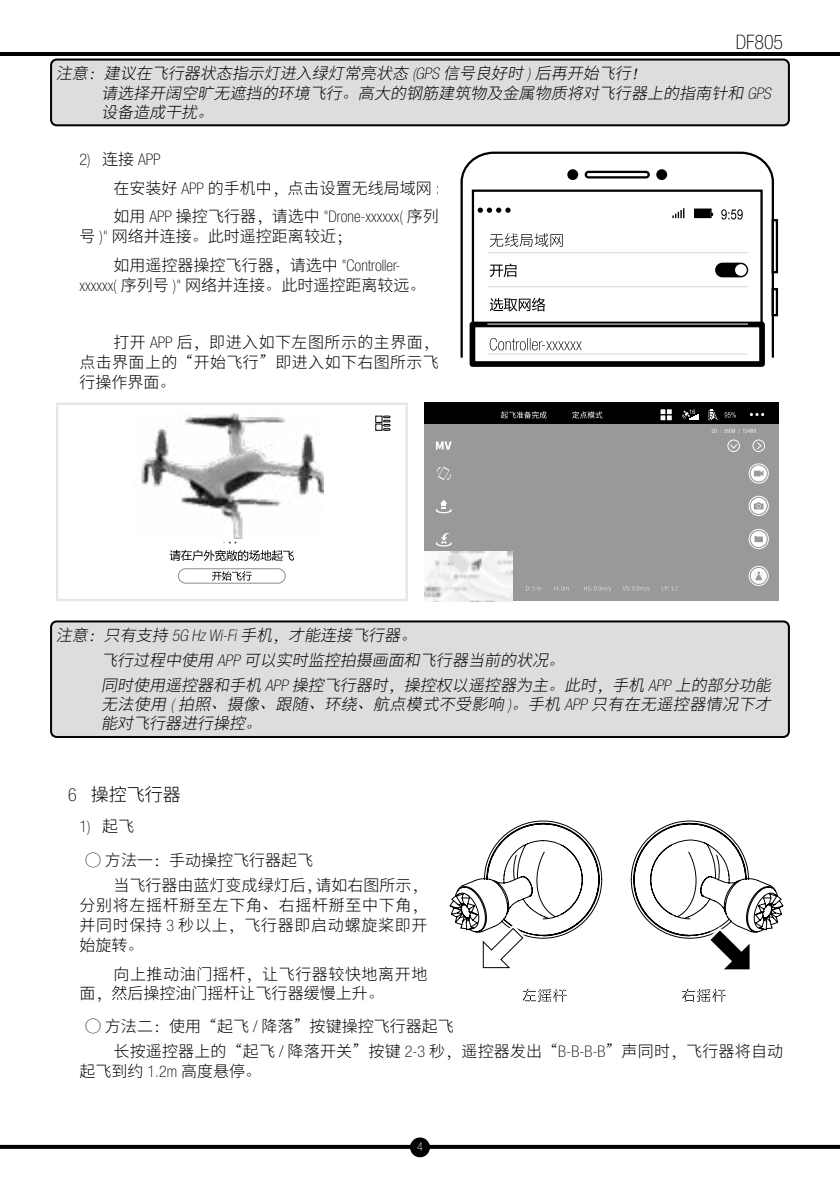
<style>
.page{position:relative;width:840px;height:1191px;background:#fff}
.page>*{position:absolute;margin:0;border:0;box-sizing:border-box;transform-origin:0 0}
.t1{font:100 condensed 20px "Helvetica Neue LT Std";color:#000}
.t2{font:300 18px "Noto Sans Hans";color:#000}
.t3{font:300 16px/20px "Noto Sans Hans";color:#000}
.t4{font:italic 300 16px/19.2px "Noto Sans Hans";color:#000}
.t5{font:100 condensed 16px "Helvetica Neue LT Std";color:#000}
.t6{font:300 16px/19.2px "Noto Sans Hans";letter-spacing:.035em;color:#000}
.t7{font:100 condensed 12px "Helvetica Neue LT Std";color:#fff}
.s1{font-family:"Adobe Song Std"}
.s2{font-family:"Helvetica Neue LT Std";font-weight:100;font-stretch:condensed}
.s3{font-family:"Noto Sans Hans";font-weight:300;font-stretch:normal}
.s4{font-family:"Adobe Song Std";font-weight:300;font-stretch:normal}
</style>
<div class="page">
<svg style="left:449px;top:820px;width:153px;height:149px"></svg>
<svg style="left:630px;top:820px;width:153px;height:150px"></svg>
<svg style="left:522px;top:988px;width:44px;height:14px"></svg>
<svg style="left:682px;top:988px;width:43px;height:14px"></svg>
<svg style="left:460px;top:151px;width:318px;height:209px"></svg>
<svg style="left:693px;top:208px;width:19px;height:10px"></svg>
<svg style="left:672px;top:208px;width:12px;height:10px"></svg>
<svg style="left:477px;top:208px;width:33px;height:5px"></svg>
<div style="left:714px;top:263px;width:33px;height:14px;background:#000;border-radius:7px"></div>
<div style="left:734px;top:264px;width:12px;height:12px;background:#fff;border-radius:50%"></div>
<svg style="left:567px;top:169px;width:99px;height:11px"></svg>
<div style="left:584px;top:171px;width:65px;height:7px;border:2px solid #000;border-radius:3px"></div>
<div style="left:469px;top:322px;width:295px;height:45px;border:6px solid #000"></div>
<div style="left:471px;top:189px;width:291px;height:170px;border:2px solid #000"></div>
<hr style="left:487px;top:286px;width:260px;height:1px;background:#dcdddd">
<hr style="left:487px;top:252px;width:260px;height:1px;background:#dcdddd">
<hr style="left:487px;top:323px;width:260px;height:2px;background:#dcdddd">
<hr style="left:487px;top:353px;width:260px;height:1px;background:#dcdddd">
<svg style="left:721px;top:209px;width:21px;height:11px"></svg>
<svg style="left:489px;top:263px;width:27px;height:14px"></svg>
<svg style="left:489px;top:298px;width:56px;height:13px"></svg>
<svg style="left:489px;top:233px;width:73px;height:14px"></svg>
<svg style="left:489px;top:338px;width:92px;height:12px"></svg>
<svg style="left:375px;top:424px;width:7px;height:6px"></svg>
<div style="left:375px;top:416px;width:7px;height:7px;background:#fff;border:1px solid #000"></div>
<svg style="left:383px;top:416px;width:7px;height:14px"></svg>
<div style="left:178px;top:568px;width:108px;height:16px;border:1px solid #999;border-radius:7px"></div>
<div style="left:56px;top:403px;width:351px;height:198px;border:2px solid #e6e6e6"></div>
<svg style="left:212px;top:571px;width:40px;height:10px"></svg>
<svg style="left:169px;top:550px;width:125px;height:11px"></svg>
<img style="left:141px;top:413px;width:182px;height:125px">
<div style="left:423px;top:403px;width:354px;height:198px;background:#999"></div>
<div style="left:423px;top:403px;width:354px;height:21px;background:#000"></div>
<svg style="left:748px;top:496px;width:20px;height:20px"></svg>
<svg style="left:748px;top:463px;width:20px;height:20px"></svg>
<svg style="left:727px;top:439px;width:12px;height:13px"></svg>
<svg style="left:752px;top:439px;width:12px;height:13px"></svg>
<svg style="left:749px;top:413px;width:14px;height:3px"></svg>
<svg style="left:572px;top:411px;width:30px;height:7px"></svg>
<svg style="left:748px;top:529px;width:20px;height:20px"></svg>
<svg style="left:436px;top:441px;width:15px;height:8px"></svg>
<svg style="left:436px;top:467px;width:15px;height:13px"></svg>
<svg style="left:435px;top:499px;width:16px;height:14px"></svg>
<svg style="left:435px;top:533px;width:16px;height:13px"></svg>
<svg style="left:660px;top:409px;width:11px;height:11px"></svg>
<svg style="left:682px;top:409px;width:16px;height:11px"></svg>
<svg style="left:526px;top:586px;width:14px;height:4px"></svg>
<svg style="left:554px;top:586px;width:14px;height:4px"></svg>
<svg style="left:584px;top:586px;width:26px;height:5px"></svg>
<svg style="left:623px;top:586px;width:26px;height:5px"></svg>
<svg style="left:661px;top:586px;width:16px;height:5px"></svg>
<svg style="left:501px;top:411px;width:45px;height:7px"></svg>
<svg style="left:724px;top:412px;width:11px;height:5px"></svg>
<svg style="left:708px;top:409px;width:9px;height:11px"></svg>
<svg style="left:711px;top:429px;width:44px;height:4px"></svg>
<img style="left:424px;top:552px;width:87px;height:49px">
<div style="left:748px;top:566px;width:20px;height:20px;border:1px solid #fff;border-radius:50%"></div>
<svg style="left:750px;top:568px;width:16px;height:16px"></svg>
<svg style="left:0;top:1144px;width:839px;height:4px;background:#383838"></svg>
<div style="left:410px;top:1138px;width:19px;height:18px;background:#000;border-radius:50%"></div>
<div style="left:410px;top:1137px;width:19px;height:20px;border:1px solid #000;border-radius:50%"></div>
<hr style="left:0;top:53px;width:839px;height:3px;background:#000">
<div style="left:51px;top:60px;width:737px;height:65px;background:#dcdddd;border-radius:2px"></div>
<div style="left:50px;top:59px;width:739px;height:67px;border:2px solid #000;border-radius:6px"></div>
<div style="left:51px;top:621px;width:737px;height:116px;background:#dcdddd;border-radius:2px"></div>
<div style="left:50px;top:620px;width:739px;height:118px;border:2px solid #000;border-radius:6px"></div>
<p class="t1" style="left:735px;top:31px;width:49px">DF805</p>
<p class="t4" style="left:101px;top:64px;width:674px;text-indent:-45px">注意<span class="s1">：</span>建议在飞行器状态指示灯进入绿灯常亮状态 <span class="s2">(GPS</span> 信号良好时 <span class="s2">)</span> 后再开始飞行<span class="s1">！<br></span>请选择开阔空旷无遮挡的环境飞行<span class="s1">。</span>高大的钢筋建筑物及金属物质将对飞行器上的指南针和 <span class="s2">GPS</span>设备造成干扰<span class="s1">。</span></p>
<p class="t5" style="left:79px;top:151px;width:83px">2) <span class="s3">连接</span> APP</p>
<p class="t3" style="left:113px;top:178px;width:327px">在安装好 <span class="s2">APP</span> 的手机中<span class="s1">，</span>点击设置无线局域网 <span class="s2">:</span></p>
<p class="t5" style="left:113px;top:208px;width:327px"><span class="s3">如用</span> APP <span class="s3">操控飞行器</span><span class="s4">，</span><span class="s3">请选中</span> "Drone-xxxxxx( <span class="s3">序列</span></p>
<p class="t3" style="left:113px;top:223px;width:288px;line-height:28.4px;text-indent:-34px">号 <span class="s2">)"</span> 网络并连接<span class="s1">。</span>此时遥控距离较近<span class="s1">；<br></span>如用遥控器操控飞行器<span class="s1">，</span>请选中 <span class="s2">"Controller-</span></p>
<p class="t3" style="left:79px;top:275px;width:347px"><span class="s2">xxxxxx(</span> 序列号 <span class="s2">)"</span> 网络并连接<span class="s1">。</span>此时遥控距离较远<span class="s1">。</span></p>
<p class="t3" style="left:79px;top:332px;width:361px;text-align:justify;text-indent:34px">打开 <span class="s2">APP</span> 后<span class="s1">，</span>即进入如下左图所示的主界面<span class="s1">，</span>点击界面上的<span class="s1">“</span>开始飞行<span class="s1">”</span>即进入如下右图所示飞行操作界面<span class="s1">。</span></p>
<p class="t4" style="left:101px;top:623px;width:679px;line-height:24.8px;text-indent:-45px">注意<span class="s1">：</span>只有支持 <span class="s2">5G HzWi - Fi</span> 手机<span class="s1">，</span>才能连接飞行器<span class="s1">。<br></span>飞行过程中使用 <span class="s2">APP</span> 可以实时监控拍摄画面和飞行器当前的状况<span class="s1">。<br></span>同时使用遥控器和手机 <span class="s2">APP</span> 操控飞行器时<span class="s1">，</span>操控权以遥控器为主<span class="s1">。</span>此时<span class="s1">，</span>手机 <span class="s2">APP</span> 上的部分功能</p>
<p class="t4" style="left:101px;top:695px;width:679px">无法使用 <span class="s2">(</span> 拍照<span class="s1">、</span>摄像<span class="s1">、</span>跟随<span class="s1">、</span>环绕<span class="s1">、</span>航点模式不受影响 <span class="s2">)</span> <span class="s1">。</span>手机 <span class="s2">APP</span> 只有在无遥控器情况下才能对飞行器进行操控<span class="s1">。</span></p>
<p class="t2" style="left:68px;top:784px;width:114px"><span class="s2">6</span> 操控飞行器</p>
<p class="t5" style="left:79px;top:817px;width:56px">1) <span class="s3">起飞</span></p>
<p class="t3" style="left:113px;top:848px;width:315px;line-height:24.8px;text-indent:-28px"><span class="s1">○</span> 方法一<span class="s1">：</span>手动操控飞行器起飞<br>当飞行器由蓝灯变成绿灯后<span class="s1">，</span>请如右图所示<span class="s1">，</span></p>
<p class="t3" style="left:79px;top:895px;width:349px;text-align:justify">分别将左摇杆掰至左下角<span class="s1">、</span>右摇杆掰至中下角<span class="s1">，</span>并同时保持 <span class="s2">3</span> 秒以上<span class="s1">，</span>飞行器即启动螺旋桨即开始旋转<span class="s1">。</span></p>
<p class="t6" style="left:79px;top:964px;width:349px;text-indent:34px">向上推动油门摇杆<span class="s1">，</span>让飞行器较快地离开地面<span class="s1">，</span>然后操控油门摇杆让飞行器缓慢上升<span class="s1">。</span></p>
<p class="t3" style="left:113px;top:1014px;width:670px;line-height:24.8px;text-indent:-28px"><span class="s1">○</span> 方法二<span class="s1">：</span>使用<span class="s1">“</span>起飞 <span class="s2">/</span> 降落<span class="s1">”</span>按键操控飞行器起飞<br>长按遥控器上的<span class="s1">“</span>起飞 <span class="s2">/</span> 降落开关<span class="s1">”</span>按键 <span class="s2">2-3</span> 秒<span class="s1">，</span>遥控器发出<span class="s1">“</span><span class="s2">B-B-B-B</span><span class="s1">”</span>声同时<span class="s1">，</span>飞行器将自动</p>
<p class="t3" style="left:79px;top:1061px;width:183px">起飞到约 <span class="s2">1.2m</span> 高度悬停<span class="s1">。</span></p>
<p class="t7" style="left:417px;top:1139px;width:7px">4</p>
</div>
